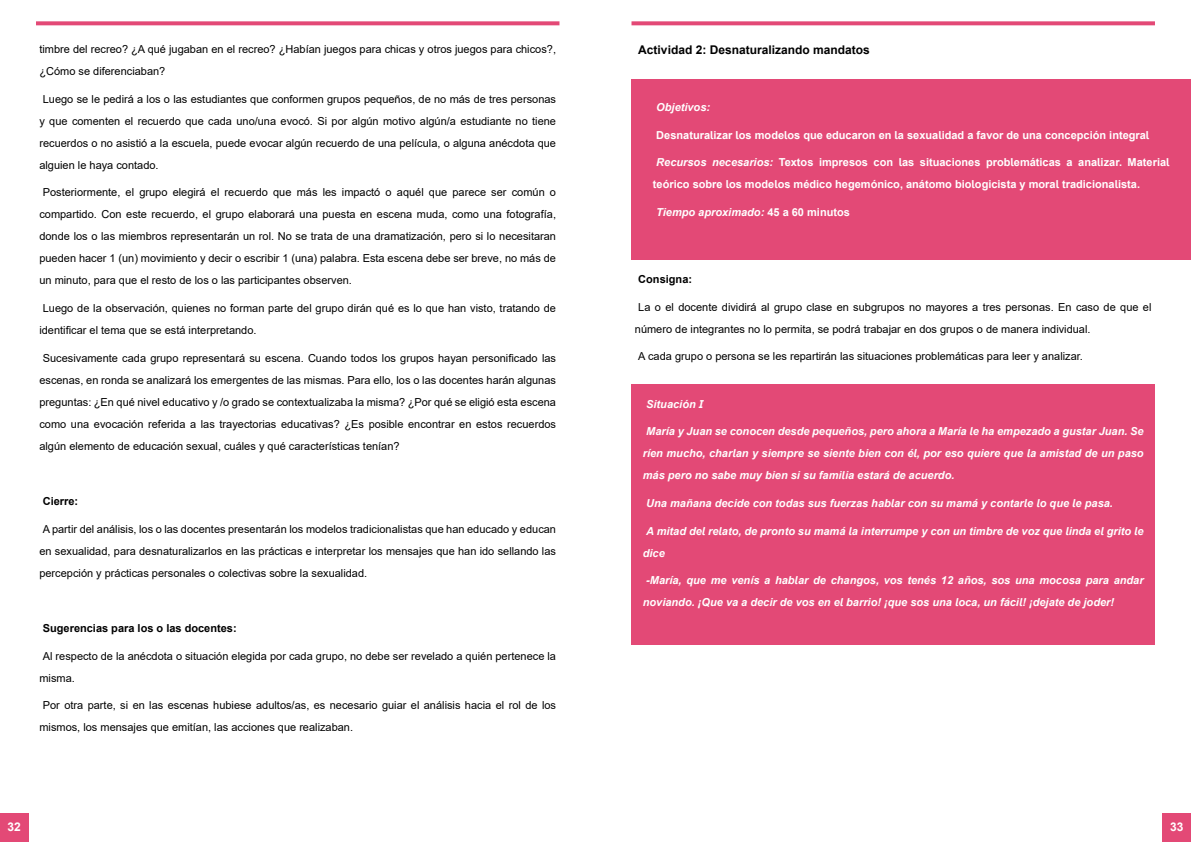
<style>
.page{position:relative;width:1191px;height:842px;background:#fff}
.page>*{position:absolute;margin:0;border:0;box-sizing:border-box;transform-origin:0 0}
.t1{font:700 12px "Arial";color:#000}
.t2{font:700 12px "Arial";color:#fff}
.t3{font:11px/22px "Arial";color:#000}
.t4{font:italic 700 11px/22px "Arial";color:#fff}
.t5{font:700 11px/22px "Arial";color:#fff}
.t6{font:700 11px "Arial";color:#000}
.s1{font-style:italic}
.s2{font-style:normal}
</style>
<div class="page">
<svg style="left:631px;top:21px;width:524px;height:4px;background:#e55881"></svg>
<svg style="left:36px;top:21px;width:523px;height:4px;background:#e55881"></svg>
<div style="left:0;top:814px;width:28px;height:28px;background:#e34976"></div>
<div style="left:1162px;top:814px;width:29px;height:28px;background:#e34976"></div>
<div style="left:631px;top:79px;width:560px;height:180px;background:#e34976"></div>
<div style="left:631px;top:384px;width:524px;height:261px;background:#e34976"></div>
<p class="t3" style="left:39px;top:38px;width:518px">timbre del recreo? ¿A qué jugaban en el recreo? ¿Habían juegos para chicas y otros juegos para chicos?, ¿Cómo se diferenciaban?</p>
<p class="t3" style="left:39px;top:88px;width:518px;text-align:justify;text-indent:3px">Luego se le pedirá a los o las estudiantes que conformen grupos pequeños, de no más de tres personas y que comenten el recuerdo que cada uno/una evocó. Si por algún motivo algún/a estudiante no tiene recuerdos o no asistió a la escuela, puede evocar algún recuerdo de una película, o alguna anécdota que alguien le haya contado.</p>
<p class="t3" style="left:39px;top:181px;width:518px;text-align:justify;text-indent:3px">Posteriormente, el grupo elegirá el recuerdo que más les impactó o aquél que parece ser común o compartido. Con este recuerdo, el grupo elaborará una puesta en escena muda, como una fotografía, donde los o las miembros representarán un rol. No se trata de una dramatización, pero si lo necesitaran pueden hacer 1 (un) movimiento y decir o escribir 1 (una) palabra. Esta escena debe ser breve, no más de un minuto, para que el resto de los o las participantes observen.</p>
<p class="t3" style="left:39px;top:297px;width:518px;text-indent:3px">Luego de la observación, quienes no forman parte del grupo dirán qué es lo que han visto, tratando de identificar el tema que se está interpretando.</p>
<p class="t3" style="left:39px;top:347px;width:518px;text-align:justify;text-indent:3px">Sucesivamente cada grupo representará su escena. Cuando todos los grupos hayan personificado las escenas, en ronda se analizará los emergentes de las mismas. Para ello, los o las docentes harán algunas preguntas: ¿En qué nivel educativo y /o grado se contextualizaba la misma? ¿Por qué se eligió esta escena como una evocación referida a las trayectorias educativas? ¿Es posible encontrar en estos recuerdos algún elemento de educación sexual, cuáles y qué características tenían?</p>
<p class="t6" style="left:43px;top:493px;width:37px">Cierre:</p>
<p class="t3" style="left:39px;top:518px;width:518px;text-align:justify;text-indent:3px">A partir del análisis, los o las docentes presentarán los modelos tradicionalistas que han educado y educan en sexualidad, para desnaturalizarlos en las prácticas e interpretar los mensajes que han ido sellando las percepción y prácticas personales o colectivas sobre la sexualidad.</p>
<p class="t6" style="left:43px;top:620px;width:195px">Sugerencias para los o las docentes:</p>
<p class="t3" style="left:39px;top:645px;width:518px;text-indent:3px">Al respecto de la anécdota o situación elegida por cada grupo, no debe ser revelado a quién pertenece la misma.</p>
<p class="t3" style="left:39px;top:694px;width:518px;text-indent:3px">Por otra parte, si en las escenas hubiese adultos/as, es necesario guiar el análisis hacia el rol de los mismos, los mensajes que emitían, las acciones que realizaban.</p>
<p class="t1" style="left:638px;top:41px;width:233px">Actividad 2: Desnaturalizando mandatos</p>
<p class="t4" style="left:656px;top:97px;width:55px">Objetivos:</p>
<p class="t5" style="left:656px;top:124px;width:494px">Desnaturalizar los modelos que educaron en la sexualidad a favor de una concepción integral</p>
<p class="t5" style="left:653px;top:152px;width:518px;text-indent:3px"><span class="s1">Recursos necesarios:</span> Textos impresos con las situaciones problemáticas a analizar. Material teórico sobre los modelos médico hegemónico, anátomo biologicista y moral tradicionalista.</p>
<p class="t4" style="left:656px;top:202px;width:195px">Tiempo aproximado: <span class="s2">45 a 60 minutos</span></p>
<p class="t6" style="left:638px;top:271px;width:55px">Consigna:</p>
<p class="t3" style="left:635px;top:296px;width:518px;text-indent:3px">La o el docente dividirá al grupo clase en subgrupos no mayores a tres personas. En caso de que el número de integrantes no lo permita, se podrá trabajar en dos grupos o de manera individual.</p>
<p class="t3" style="left:638px;top:345px;width:446px">A cada grupo o persona se les repartirán las situaciones problemáticas para leer y analizar.</p>
<p class="t4" style="left:646px;top:393px;width:57px">Situación I</p>
<p class="t4" style="left:643px;top:421px;width:502px;text-align:justify;text-indent:3px">María y Juan se conocen desde pequeños, pero ahora a María le ha empezado a gustar Juan. Se ríen mucho, charlan y siempre se siente bien con él, por eso quiere que la amistad de un paso más pero no sabe muy bien si su familia estará de acuerdo.</p>
<p class="t4" style="left:646px;top:492px;width:468px">Una mañana decide con todas sus fuerzas hablar con su mamá y contarle lo que le pasa.</p>
<p class="t4" style="left:643px;top:520px;width:502px;text-indent:3px">A mitad del relato, de pronto su mamá la interrumpe y con un timbre de voz que linda el grito le dice</p>
<p class="t4" style="left:643px;top:570px;width:502px;text-indent:3px">-María, que me venís a hablar de changos, vos tenés 12 años, sos una mocosa para andar noviando. ¡Que va a decir de vos en el barrio! ¡que sos una loca, un fácil! ¡dejate de joder!</p>
<p class="t2" style="left:8px;top:818px;width:15px">32</p>
<p class="t2" style="left:1170px;top:818px;width:15px">33</p>
</div>
